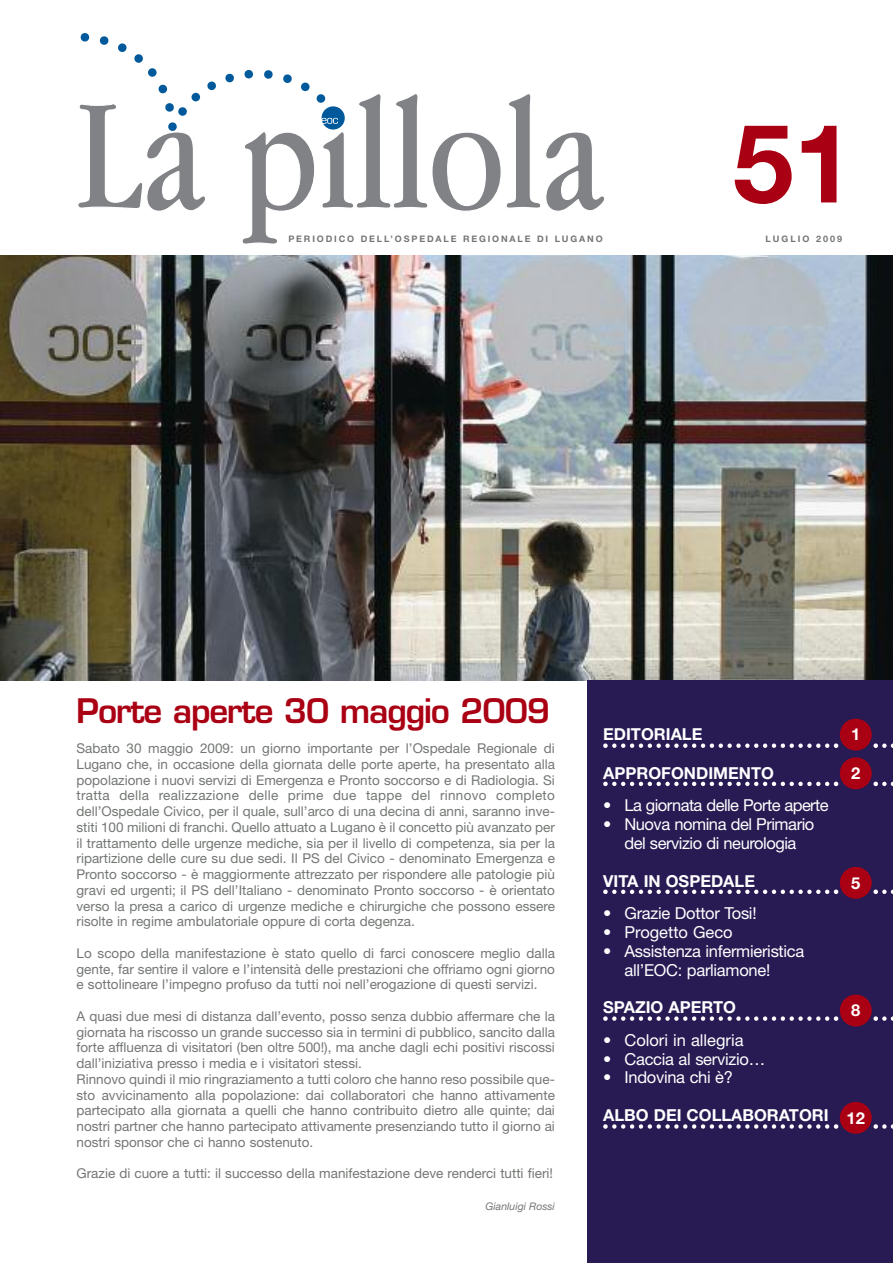
<style>
.page{position:relative;width:893px;height:1263px;background:#fff}
.page>*{position:absolute;margin:0;border:0;box-sizing:border-box;transform-origin:0 0}
.t1{font:700 109.5px "Helvetica Neue";color:#aa0013}
.t2{font:600 33px "Eurostile";letter-spacing:-.035em;color:#aa0013}
.t3{font:16.5px/18.9px "Helvetica Neue";letter-spacing:-.015em;color:#fff;text-align:center}
.t4{font:700 16.5px "Helvetica Neue";color:#fff}
.t5{font:16.5px "Helvetica Neue";letter-spacing:-.035em;color:#fff}
.t6{font:13.5px/15.8px "Helvetica Neue";color:#737773;text-align:justify}
.t7{font:italic 10.5px "Helvetica Neue";color:#737773}
.t8{font:700 9px "Helvetica Neue";letter-spacing:.205em;color:#737773}
</style>
<div class="page">
<img style="left:0;top:255px;width:893px;height:425px">
<div style="left:587px;top:680px;width:306px;height:583px;background:#281a53"></div>
<svg style="left:242px;top:132px;width:72px;height:112px"></svg>
<svg style="left:321px;top:94px;width:283px;height:117px"></svg>
<div style="left:317px;top:94px;width:8px;height:9px;background:#00599b;border-radius:50%"></div>
<svg style="left:301px;top:82px;width:9px;height:10px"></svg>
<svg style="left:283px;top:74px;width:9px;height:9px"></svg>
<svg style="left:264px;top:70px;width:9px;height:9px"></svg>
<svg style="left:244px;top:70px;width:9px;height:9px"></svg>
<svg style="left:225px;top:73px;width:9px;height:10px"></svg>
<svg style="left:207px;top:81px;width:9px;height:10px"></svg>
<div style="left:191px;top:93px;width:9px;height:9px;background:#00599b;border-radius:50%"></div>
<svg style="left:78px;top:103px;width:127px;height:108px"></svg>
<svg style="left:158px;top:84px;width:10px;height:10px"></svg>
<div style="left:148px;top:68px;width:9px;height:9px;background:#00599b;border-radius:50%"></div>
<div style="left:134px;top:54px;width:9px;height:9px;background:#00599b;border-radius:50%"></div>
<svg style="left:118px;top:43px;width:9px;height:9px"></svg>
<svg style="left:99px;top:36px;width:10px;height:9px"></svg>
<svg style="left:80px;top:33px;width:10px;height:9px"></svg>
<svg style="left:603px;top:743px;width:235px;height:5px"></svg>
<svg style="left:603px;top:782px;width:235px;height:4px"></svg>
<svg style="left:603px;top:889px;width:235px;height:5px"></svg>
<svg style="left:603px;top:1016px;width:235px;height:5px"></svg>
<svg style="left:603px;top:1124px;width:235px;height:5px"></svg>
<svg style="left:873px;top:743px;width:20px;height:5px"></svg>
<svg style="left:873px;top:782px;width:20px;height:4px"></svg>
<svg style="left:873px;top:889px;width:20px;height:5px"></svg>
<svg style="left:873px;top:1016px;width:20px;height:5px"></svg>
<svg style="left:873px;top:1124px;width:20px;height:5px"></svg>
<div style="left:840px;top:719px;width:32px;height:31px;background:#aa0013;border-radius:50%"></div>
<div style="left:840px;top:757px;width:32px;height:32px;background:#aa0013;border-radius:50%"></div>
<div style="left:840px;top:867px;width:32px;height:32px;background:#aa0013;border-radius:50%"></div>
<div style="left:840px;top:994px;width:32px;height:32px;background:#aa0013;border-radius:50%"></div>
<div style="left:840px;top:1102px;width:32px;height:32px;background:#aa0013;border-radius:50%"></div>
<p class="t8" style="left:288px;top:236px;width:316px">PERIODICO DELL’OSPEDALE REGIONALE DI LUGANO</p>
<h1 class="t1" style="left:733px;top:124px;width:123px">51</h1>
<p class="t8" style="left:766px;top:236px;width:78px">LUGLIO 2009</p>
<h2 class="t2" style="left:77px;top:698px;width:475px">Porte aperte 30 maggio 2009</h2>
<p class="t6" style="left:77px;top:742px;width:480px">Sabato 30 maggio 2009: un giorno importante per l’Ospedale Regionale di Lugano che, in occasione della giornata delle porte aperte, ha presentato alla popolazione i nuovi servizi di Emergenza e Pronto soccorso e di Radiologia. Si tratta della realizzazione delle prime due tappe del rinnovo completo dell’Ospedale Civico, per il quale, sull’arco di una decina di anni, saranno inve&shy;stiti 100 milioni di franchi. Quello attuato a Lugano è il concetto più avanzato per il trattamento delle urgenze mediche, sia per il livello di competenza, sia per la ripartizione delle cure su due sedi. Il PS del Civico - denominato Emergenza e Pronto soccorso - è maggiormente attrezzato per rispondere alle patologie più gravi ed urgenti; il PS dell’Italiano - denominato Pronto soccorso - è orientato verso la presa a carico di urgenze mediche e chirurgiche che possono essere risolte in regime ambulatoriale oppure di corta degenza.</p>
<p class="t6" style="left:77px;top:946px;width:480px">Lo scopo della manifestazione è stato quello di farci conoscere meglio dalla gente, far sentire il valore e l’intensità delle prestazioni che offriamo ogni giorno e sottolineare l’impegno profuso da tutti noi nell’erogazione di questi servizi.</p>
<p class="t6" style="left:77px;top:1009px;width:480px;text-align:left">A quasi due mesi di distanza dall’evento, posso senza dubbio affermare che la giornata ha riscosso un grande successo sia in termini di pubblico, sancito dalla forte affluenza di visitatori (ben oltre 500!), ma anche dagli echi positivi riscossi dall’iniziativa presso i media e i visitatori stessi.<br>Rinnovo quindi il mio ringraziamento a tutti coloro che hanno reso possibile que&shy;sto avvicinamento alla popolazione: dai collaboratori che hanno attivamente partecipato alla giornata a quelli che hanno contribuito dietro alle quinte; dai nostri partner che hanno partecipato attivamente presenziando tutto il giorno ai nostri sponsor che ci hanno sostenuto.</p>
<p class="t6" style="left:77px;top:1167px;width:478px">Grazie di cuore a tutti: il successo della manifestazione deve renderci tutti fieri!</p>
<p class="t7" style="left:486px;top:1202px;width:71px">Gianluigi Rossi</p>
<p class="t4" style="left:603px;top:729px;width:101px">EDITORIALE</p>
<p class="t4" style="left:603px;top:767px;width:172px">APPROFONDIMENTO</p>
<p class="t5" style="left:603px;top:799px;width:227px">• La giornata delle Porte aperte</p>
<p class="t3" style="left:603px;top:816px;width:213px">• Nuova nomina del Primario del servizio di neurologia</p>
<p class="t4" style="left:603px;top:875px;width:153px">VITA IN OSPEDALE</p>
<p class="t3" style="left:603px;top:905px;width:155px">• Grazie Dottor Tosi!</p>
<p class="t3" style="left:603px;top:924px;width:131px">• Progetto Geco</p>
<p class="t3" style="left:624px;top:943px;width:181px;text-align:left;text-indent:-21px">• Assistenza infermieristica all’EOC: parliamone!</p>
<p class="t4" style="left:603px;top:1001px;width:134px">SPAZIO APERTO</p>
<p class="t3" style="left:603px;top:1032px;width:142px">• Colori in allegria</p>
<p class="t3" style="left:603px;top:1051px;width:163px">• Caccia al servizio…</p>
<p class="t3" style="left:603px;top:1070px;width:131px">• Indovina chi è?</p>
<p class="t4" style="left:603px;top:1109px;width:227px">ALBO DEI COLLABORATORI</p>
<p class="t4" style="left:851px;top:729px;width:11px">1</p>
<p class="t4" style="left:851px;top:767px;width:11px">2</p>
<p class="t4" style="left:851px;top:877px;width:11px">5</p>
<p class="t4" style="left:851px;top:1004px;width:11px">8</p>
<p class="t4" style="left:847px;top:1112px;width:20px">12</p>
</div>
